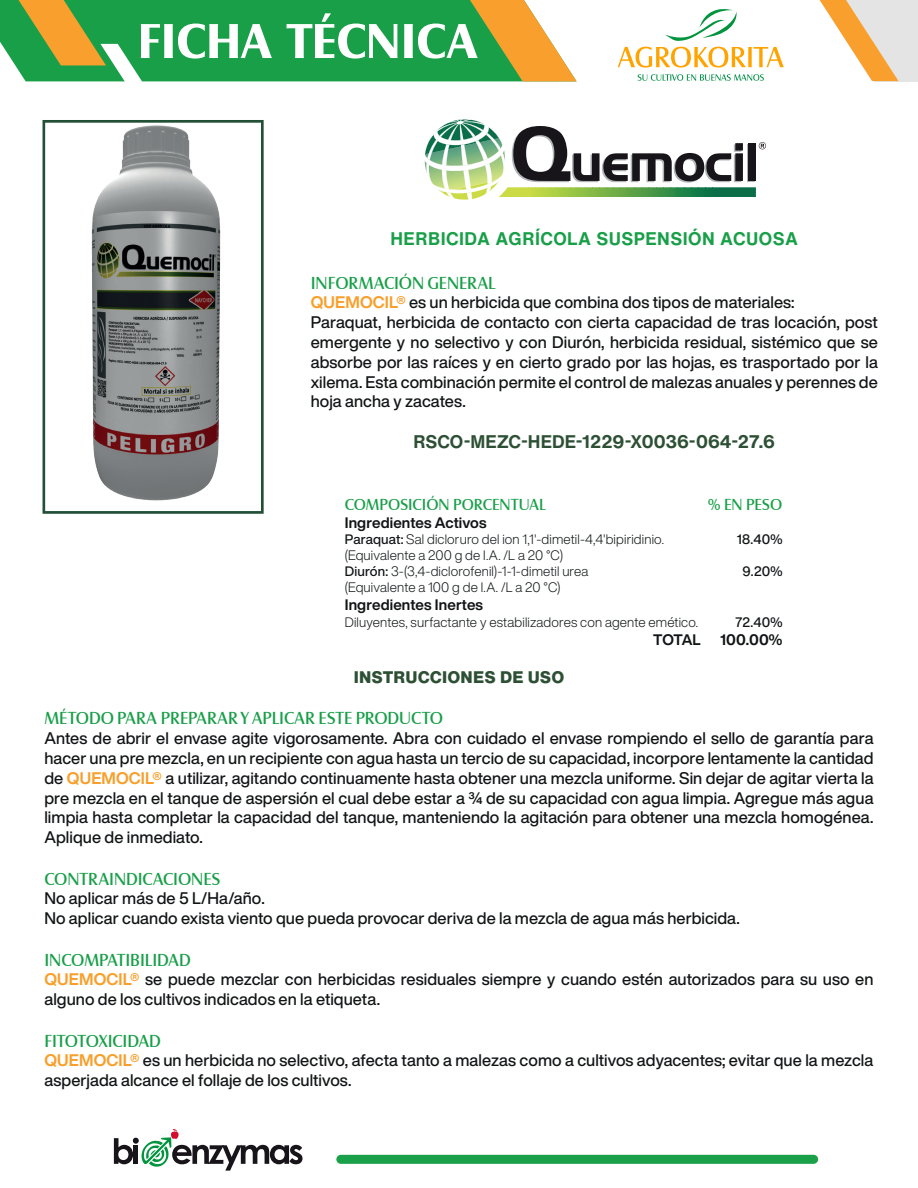
<style>
.page{position:relative;width:918px;height:1188px;background:#fff}
.page>*{position:absolute;margin:0;border:0;box-sizing:border-box;transform-origin:0 0}
.t1{font:700 50.85px "Castle T";color:#fff}
.t2{font:18px "Castle T";color:#189f48}
.t3{font:700 18px "Helvetica Now Text";letter-spacing:-.01em;color:#2d5035}
.t4{font:700 18px "Helvetica Now Text";letter-spacing:.025em;color:#189f48}
.t5{font:500 16.5px/19.8px "Helvetica Now Display";letter-spacing:.005em;color:#111415}
.t6{font:16.5px "Castle T";color:#189f48}
.t7{font:800 16.5px "Helvetica Now Text";letter-spacing:.005em;color:#2d5035}
.t8{font:700 15px "Helvetica Now Display";letter-spacing:.005em;color:#111415}
.t9{font:300 13.5px/16.2px "Helvetica Now Display";letter-spacing:.01em;color:#111415}
.t10{font:500 13.5px "Helvetica Now Display";letter-spacing:.01em;color:#111415}
.s1{font-weight:700;color:#f89f2b}
.s2{font-weight:500}
</style>
<div class="page">
<div style="left:747px;top:144px;width:8px;height:38px;background:#18151a"></div>
<div style="left:749px;top:143px;width:7px;height:38px;background:#18151a"></div>
<svg style="left:759px;top:142px;width:7px;height:7px"></svg>
<div style="left:715px;top:187px;width:41px;height:10px;background:#0a6e49"></div>
<svg style="left:424px;top:119px;width:319px;height:81px"></svg>
<svg style="left:499px;top:187px;width:29px;height:10px"></svg>
<div style="left:336px;top:1155px;width:482px;height:9px;background:#1aa048;border-radius:5px"></div>
<div style="left:155px;top:0;width:222px;height:81px;background:#189f48"></div>
<svg style="left:377px;top:0;width:200px;height:81px;background:#71ab57"></svg>
<svg style="left:0;top:0;width:155px;height:81px;background:#61a752"></svg>
<svg style="left:618px;top:0;width:300px;height:81px"></svg>
<svg style="left:114px;top:1129px;width:189px;height:42px"></svg>
<svg style="left:43px;top:120px;width:221px;height:394px"></svg>
<img style="left:86px;top:120px;width:141px;height:389px">
<h1 class="t1" style="left:138px;top:12px;width:341px">FICHA TÉCNICA</h1>
<p class="t4" style="left:391px;top:225px;width:409px">HERBICIDA AGRÍCOLA SUSPENSIÓN ACUOSA</p>
<p class="t2" style="left:311px;top:272px;width:187px">INFORMACIÓN GENERAL</p>
<p class="t5" style="left:311px;top:293px;width:569px"><span class="s1">QUEMOCIL®</span> es un herbicida que combina dos tipos de materiales:<br>Paraquat, herbicida de contacto con cierta capacidad de tras locación, post emergente y no selectivo y con Diurón, herbicida residual, sistémico que se absorbe por las raíces y en cierto grado por las hojas, es trasportado por la xilema. Esta combinación permite el control de malezas anuales y perennes de hoja ancha y zacates.</p>
<p class="t3" style="left:414px;top:428px;width:363px">RSCO-MEZC-HEDE-1229-X0036-064-27.6</p>
<p class="t6" style="left:345px;top:495px;width:203px">COMPOSICIÓN PORCENTUAL</p>
<p class="t8" style="left:345px;top:512px;width:143px">Ingredientes Activos</p>
<p class="t9" style="left:345px;top:531px;width:321px"><span class="s2">Paraquat:</span> Sal dicloruro del ion 1,1'-dimetil-4,4'bipiridinio. (Equivalente a 200 g de I.A. /L a 20 °C)<br><span class="s2">Diurón:</span> 3-(3,4-diclorofenil)-1-1-dimetil urea<br>(Equivalente a 100 g de I.A. /L a 20 °C)</p>
<p class="t8" style="left:345px;top:595px;width:140px">Ingredientes Inertes</p>
<p class="t9" style="left:345px;top:614px;width:355px">Diluyentes, surfactante y estabilizadores con agente emético.</p>
<p class="t8" style="left:653px;top:629px;width:49px">TOTAL</p>
<p class="t6" style="left:708px;top:495px;width:76px">% EN PESO</p>
<p class="t10" style="left:737px;top:530px;width:47px">18.40%</p>
<p class="t10" style="left:743px;top:562px;width:41px">9.20%</p>
<p class="t10" style="left:736px;top:612px;width:48px">72.40%</p>
<p class="t8" style="left:720px;top:629px;width:64px">100.00%</p>
<p class="t7" style="left:354px;top:665px;width:212px">INSTRUCCIONES DE USO</p>
<p class="t2" style="left:44px;top:708px;width:400px">MÉTODO PARA PREPARAR Y APLICAR ESTE PRODUCTO</p>
<p class="t5" style="left:44px;top:728px;width:831px;text-align:justify">Antes de abrir el envase agite vigorosamente. Abra con cuidado el envase rompiendo el sello de garantía para hacer una pre mezcla, en un recipiente con agua hasta un tercio de su capacidad, incorpore lentamente la cantidad de <span class="s1">QUEMOCIL®</span> a utilizar, agitando continuamente hasta obtener una mezcla uniforme. Sin dejar de agitar vierta la pre mezcla en el tanque de aspersión el cual debe estar a ¾ de su capacidad con agua limpia. Agregue más agua limpia hasta completar la capacidad del tanque, manteniendo la agitación para obtener una mezcla homogénea.<br>Aplique de inmediato.</p>
<p class="t2" style="left:44px;top:868px;width:177px">CONTRAINDICACIONES</p>
<p class="t5" style="left:44px;top:888px;width:697px">No aplicar más de 5 L/Ha/año.<br>No aplicar cuando exista viento que pueda provocar deriva de la mezcla de agua más herbicida.</p>
<p class="t2" style="left:44px;top:949px;width:148px">INCOMPATIBILIDAD</p>
<p class="t5" style="left:44px;top:969px;width:831px"><span class="s1">QUEMOCIL®</span> se puede mezclar con herbicidas residuales siempre y cuando estén autorizados para su uso en alguno de los cultivos indicados en la etiqueta.</p>
<p class="t2" style="left:44px;top:1030px;width:118px">FITOTOXICIDAD</p>
<p class="t5" style="left:44px;top:1050px;width:831px"><span class="s1">QUEMOCIL®</span> es un herbicida no selectivo, afecta tanto a malezas como a cultivos adyacentes; evitar que la mezcla asperjada alcance el follaje de los cultivos.</p>
</div>
